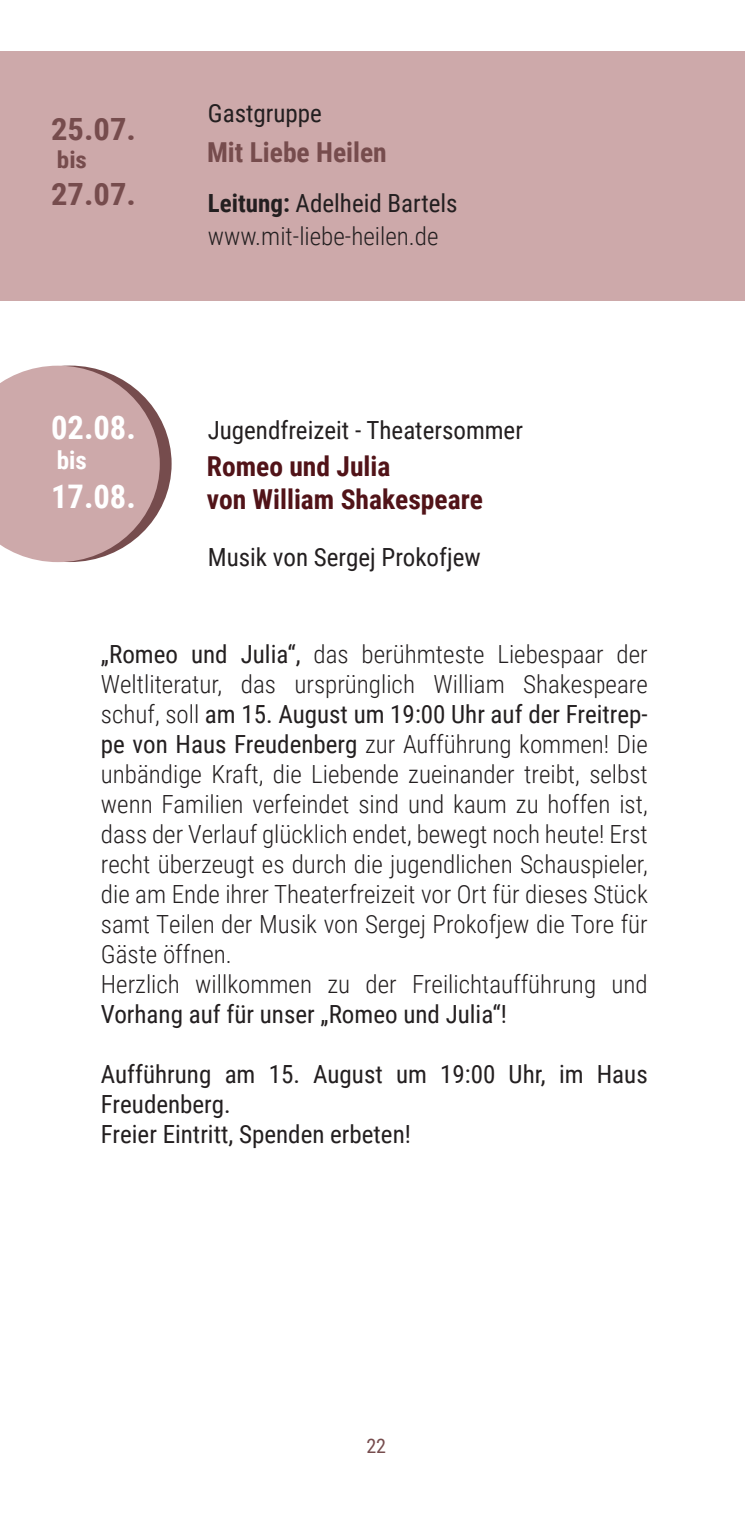
<style>
.page{position:relative;width:745px;height:1531px;background:#fff}
.page>*{position:absolute;margin:0;border:0;box-sizing:border-box;transform-origin:0 0}
.t1{font:700 32.5px "Roboto Condensed";color:#fff}
.t2{font:700 30.75px "Roboto Condensed";color:#764c4d;scale:1.06 1}
.t3{font:700 27.5px/33px "Roboto Condensed";color:#511318}
.t4{font:700 27.5px "Roboto Condensed";color:#764c4d}
.t5{font:300 25px/30px "Roboto Condensed";color:#231f20}
.t6{font:25px/30px "Roboto Condensed";color:#231f20}
.t7{font:700 25px "Roboto Condensed";color:#fff}
.t8{font:700 23.5px "Roboto Condensed";color:#764c4d;scale:1.06 1}
.t9{font:20px "Roboto Condensed";color:#764c4d}
.s1{font-weight:700}
.s2{font-weight:400}
</style>
<div class="page">
<svg style="left:0;top:366px;width:171px;height:196px;background:#ceaeaf"></svg>
<div style="left:0;top:51px;width:744px;height:250px;background:#cda9aa"></div>
<p class="t2" style="left:51px;top:107px;width:81px">25.07.</p>
<p class="t8" style="left:57px;top:143px;width:30px">bis</p>
<p class="t2" style="left:51px;top:172px;width:81px">27.07.</p>
<h1 class="t1" style="left:51px;top:405px;width:86px">02.08.</h1>
<p class="t7" style="left:57px;top:443px;width:32px">bis</p>
<h1 class="t1" style="left:51px;top:474px;width:86px">17.08.</h1>
<p class="t6" style="left:208px;top:97px;width:115px">Gastgruppe</p>
<p class="t4" style="left:207px;top:133px;width:181px">Mit Liebe Heilen</p>
<p class="t5" style="left:208px;top:186px;width:251px;line-height:32.5px"><span class="s1">Leitung:</span> <span class="s2">Adelheid Bartels </span>www.mit-liebe-heilen.de</p>
<p class="t6" style="left:207px;top:414px;width:316px">Jugendfreizeit - Theatersommer</p>
<p class="t3" style="left:207px;top:449px;width:277px">Romeo und Julia<br>von William Shakespeare</p>
<p class="t6" style="left:208px;top:541px;width:274px">Musik von Sergej Prokofjew</p>
<p class="t5" style="left:101px;top:638px;width:548px"><span class="s2">„Romeo und Julia“,</span> das berühmteste Liebespaar der Weltliteratur, das ursprünglich William Shakespeare schuf, soll <span class="s2">am 15. August um 19:00 Uhr auf der Freitrep&shy;pe von Haus Freudenberg</span> zur Aufführung kommen! Die unbändige Kraft, die Liebende zueinander treibt, selbst wenn Familien verfeindet sind und kaum zu hoffen ist, dass der Verlauf glücklich endet, bewegt noch heute! Erst recht überzeugt es durch die jugendlichen Schauspieler, die am Ende ihrer Theaterfreizeit vor Ort für dieses Stück samt Teilen der Musik von Sergej Prokofjew die Tore für Gäste öffnen.<br>Herzlich willkommen zu der Freilichtaufführung und</p>
<p class="t6" style="left:101px;top:998px;width:407px">Vorhang auf für unser „Romeo und Julia“!</p>
<p class="t6" style="left:101px;top:1058px;width:548px">Aufführung am 15. August um 19:00 Uhr, im Haus<br>Freudenberg.<br>Freier Eintritt, Spenden erbeten!</p>
<p class="t9" style="left:366px;top:1431px;width:21px">22</p>
</div>
